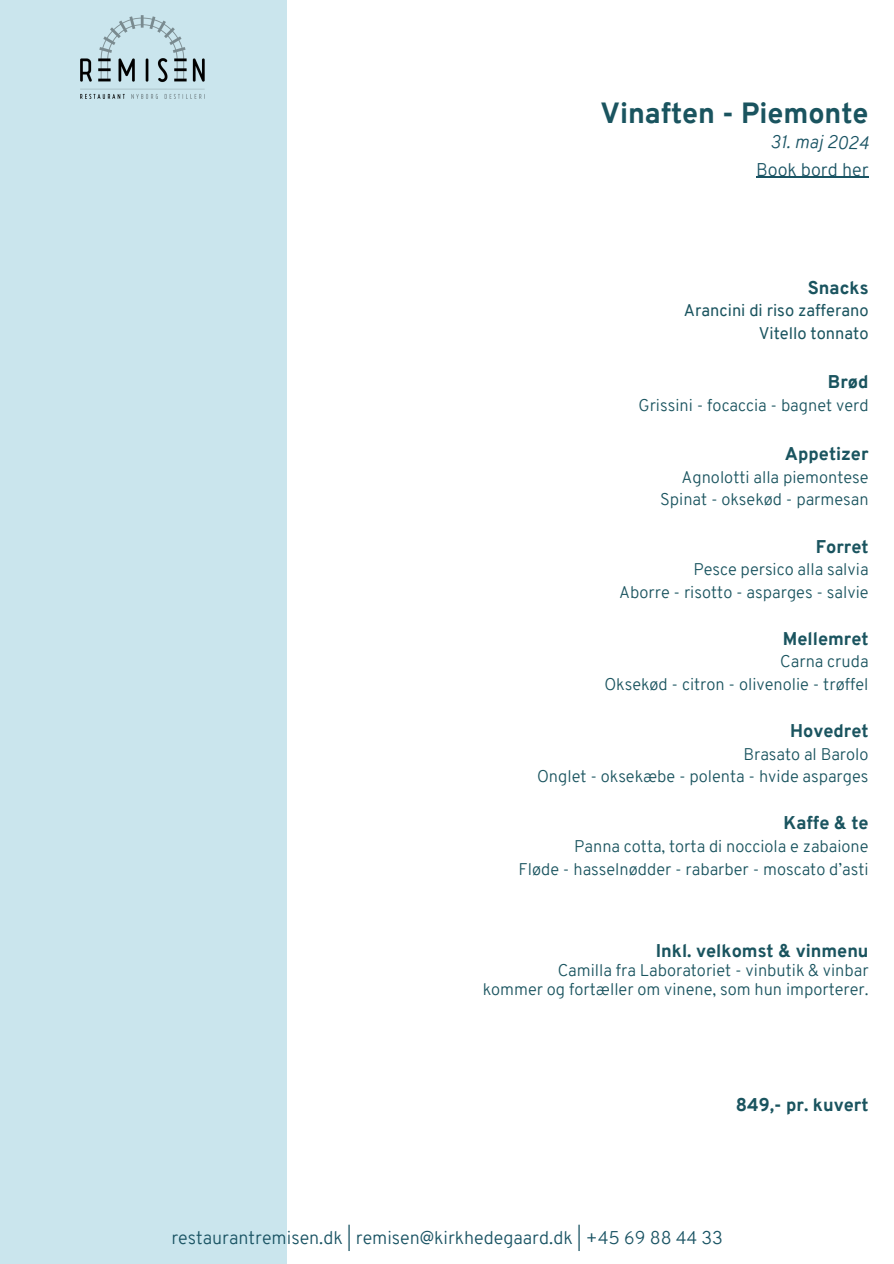
<style>
.page{position:relative;width:894px;height:1264px;background:#fff}
.page>*{position:absolute;margin:0;border:0;box-sizing:border-box;transform-origin:0 0}
.t1{font:800 28.5px "Overpass";color:#1a545f}
.t2{font:800 18px "Overpass";color:#1a545f}
.t3{font:300 18px "Overpass";color:#195363}
.t4{font:italic 300 18px "Overpass";color:#195363}
.t5{font:300 16.5px "Overpass";color:#1a545f}
.t6{font:16.5px "Overpass";color:#1a545f}
</style>
<div class="page">
<div style="left:0;top:0;width:287px;height:1263px;background:#cae5ed"></div>
<hr style="left:756px;top:177px;width:112px;height:1px;background:#195363">
<img style="left:80px;top:15px;width:124px;height:83px">
<h1 class="t1" style="left:600px;top:102px;width:269px">Vinaften - Piemonte</h1>
<p class="t4" style="left:770px;top:134px;width:100px;rotate:1deg">31. maj 2024</p>
<p class="t3" style="left:756px;top:162px;width:114px">Book bord her</p>
<p class="t2" style="left:807px;top:280px;width:62px">Snacks</p>
<p class="t6" style="left:683px;top:304px;width:186px">Arancini di riso zafferano</p>
<p class="t6" style="left:758px;top:326px;width:111px">Vitello tonnato</p>
<p class="t2" style="left:827px;top:375px;width:42px">Brød</p>
<p class="t5" style="left:638px;top:398px;width:232px">Grissini - focaccia - bagnet verd</p>
<p class="t2" style="left:784px;top:447px;width:85px">Appetizer</p>
<p class="t5" style="left:681px;top:470px;width:188px">Agnolotti alla piemontese</p>
<p class="t5" style="left:660px;top:493px;width:210px">Spinat - oksekød - parmesan</p>
<p class="t2" style="left:815px;top:539px;width:54px">Forret</p>
<p class="t5" style="left:693px;top:562px;width:176px">Pesce persico alla salvia</p>
<p class="t5" style="left:619px;top:585px;width:251px">Aborre - risotto - asparges - salvie</p>
<p class="t2" style="left:782px;top:631px;width:87px">Mellemret</p>
<p class="t5" style="left:780px;top:655px;width:90px">Carna cruda</p>
<p class="t5" style="left:604px;top:677px;width:266px">Oksekød - citron - olivenolie - trøffel</p>
<p class="t2" style="left:789px;top:723px;width:80px">Hovedret</p>
<p class="t5" style="left:743px;top:747px;width:127px">Brasato al Barolo</p>
<p class="t5" style="left:537px;top:769px;width:333px">Onglet - oksekæbe - polenta - hvide asparges</p>
<p class="t2" style="left:783px;top:816px;width:87px">Kaffe &amp; te</p>
<p class="t5" style="left:574px;top:839px;width:296px">Panna cotta, torta di nocciola e zabaione</p>
<p class="t5" style="left:518px;top:862px;width:351px">Fløde - hasselnødder - rabarber - moscato d’asti</p>
<p class="t2" style="left:655px;top:943px;width:214px">Inkl. velkomst &amp; vinmenu</p>
<p class="t5" style="left:557px;top:963px;width:312px">Camilla fra Laboratoriet - vinbutik &amp; vinbar</p>
<h2 class="t5" style="left:482px;top:982px;width:387px">kommer og fortæller om vinene, som hun importerer.</h2>
<p class="t2" style="left:735px;top:1097px;width:134px">849,- pr. kuvert</p>
<p class="t3" style="left:171px;top:1229px;width:553px">restaurantremisen.dk | remisen@kirkhedegaard.dk | +45 69 88 44 33</p>
</div>
